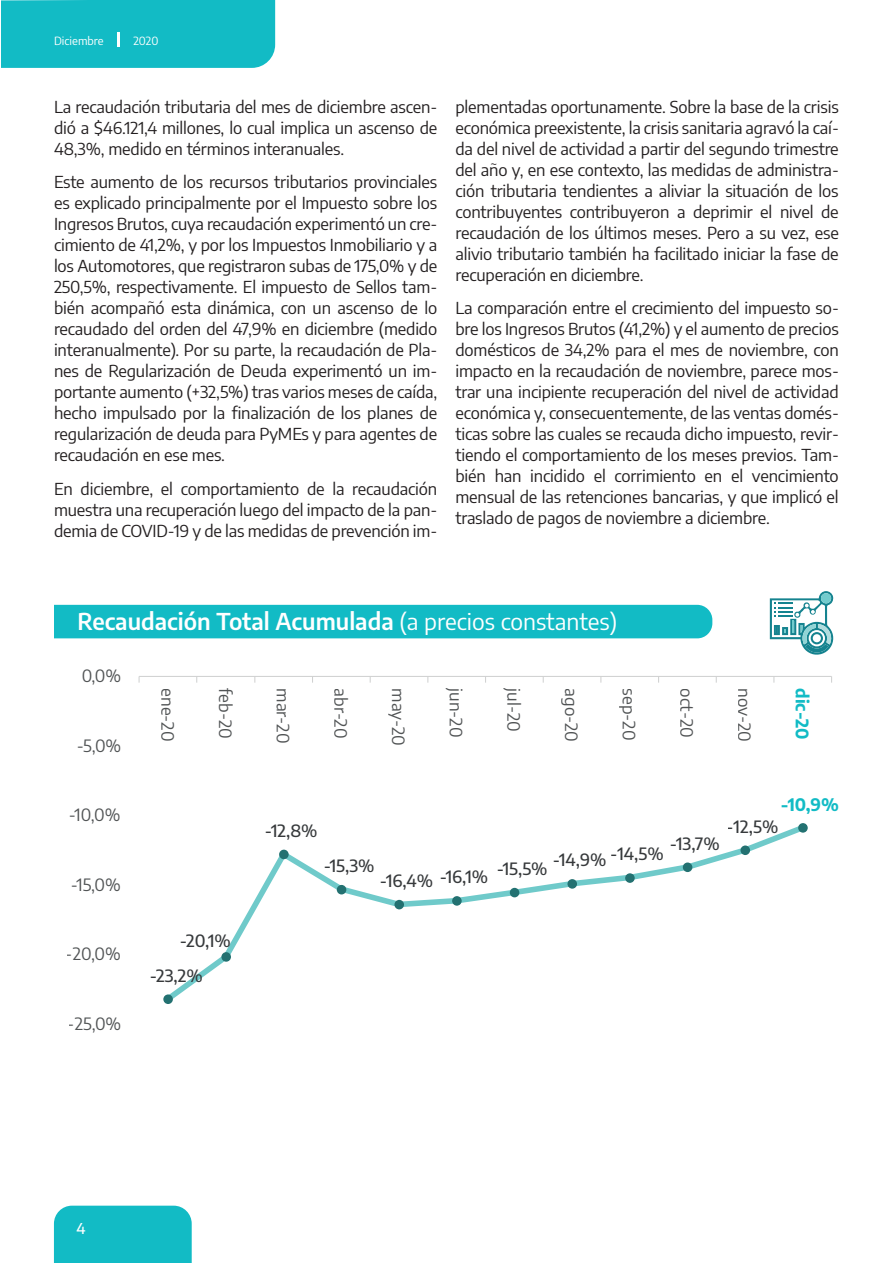
<style>
.page{position:relative;width:893px;height:1263px;background:#fff}
.page>*{position:absolute;margin:0;border:0;box-sizing:border-box;transform-origin:0 0}
.t1{font:600 22.8px "Encode Sans";color:#fff}
.t2{font:16.95px "Encode Sans";color:#515455}
.t3{font:500 16.95px "Encode Sans";color:#373a3c}
.t4{font:700 16.95px "Encode Sans";color:#12bbc5}
.t5{font:16.5px/21px "Encode Sans";letter-spacing:-.01em;color:#231f20;text-align:justify}
.t6{font:500 15px "Encode Sans";color:#fff}
.t7{font:11.25px "Encode Sans";color:#fff}
.s1{font-weight:400}
</style>
<div class="page">
<div style="left:1px;top:0;width:274px;height:68px;background:#12bbc5"></div>
<hr style="left:117px;top:33px;width:3px;height:14px;background:#fff">
<div style="left:54px;top:1206px;width:138px;height:57px;background:#12bbc5"></div>
<div style="left:54px;top:605px;width:658px;height:33px;background:#12bbc5"></div>
<svg style="left:770px;top:591px;width:64px;height:64px"></svg>
<hr style="left:139px;top:676px;width:693px;height:1px;background:#d0d1d1">
<svg style="left:163px;top:823px;width:645px;height:181px"></svg>
<div style="left:163px;top:994px;width:10px;height:10px;background:#237171;border-radius:50%"></div>
<div style="left:221px;top:952px;width:10px;height:10px;background:#237171;border-radius:50%"></div>
<div style="left:279px;top:850px;width:10px;height:9px;background:#237171;border-radius:50%"></div>
<div style="left:337px;top:885px;width:9px;height:9px;background:#237171;border-radius:50%"></div>
<div style="left:394px;top:900px;width:10px;height:9px;background:#237171;border-radius:50%"></div>
<div style="left:452px;top:896px;width:10px;height:10px;background:#237171;border-radius:50%"></div>
<div style="left:510px;top:888px;width:9px;height:9px;background:#237171;border-radius:50%"></div>
<div style="left:567px;top:879px;width:10px;height:10px;background:#237171;border-radius:50%"></div>
<div style="left:625px;top:873px;width:10px;height:10px;background:#237171;border-radius:50%"></div>
<div style="left:683px;top:862px;width:9px;height:10px;background:#237171;border-radius:50%"></div>
<div style="left:740px;top:845px;width:10px;height:10px;background:#237171;border-radius:50%"></div>
<div style="left:798px;top:823px;width:10px;height:10px;background:#237171;border-radius:50%"></div>
<p class="t7" style="left:54px;top:33px;width:51px">Diciembre</p>
<p class="t7" style="left:133px;top:33px;width:27px">2020</p>
<p class="t5" style="left:54px;top:95px;width:385px">La recaudación tributaria del mes de diciembre ascen&shy;dió a $46.121,4 millones, lo cual implica un ascenso de 48,3%, medido en términos interanuales.</p>
<p class="t5" style="left:54px;top:171px;width:385px">Este aumento de los recursos tributarios provinciales es explicado principalmente por el Impuesto sobre los Ingresos Brutos, cuya recaudación experimentó un cre&shy;cimiento de 41,2%, y por los Impuestos Inmobiliario y a los Automotores, que registraron subas de 175,0% y de 250,5%, respectivamente. El impuesto de Sellos tam&shy;bién acompañó esta dinámica, con un ascenso de lo recaudado del orden del 47,9% en diciembre (medido interanualmente). Por su parte, la recaudación de Pla&shy;nes de Regularización de Deuda experimentó un im&shy;portante aumento (+32,5%) tras varios meses de caída, hecho impulsado por la finalización de los planes de regularización de deuda para PyMEs y para agentes de recaudación en ese mes.</p>
<p class="t5" style="left:54px;top:478px;width:385px">En diciembre, el comportamiento de la recaudación muestra una recuperación luego del impacto de la pan&shy;demia de COVID-19 y de las medidas de prevención im-</p>
<p class="t5" style="left:455px;top:95px;width:385px">plementadas oportunamente. Sobre la base de la crisis económica preexistente, la crisis sanitaria agravó la caí&shy;da del nivel de actividad a partir del segundo trimestre del año y, en ese contexto, las medidas de administra&shy;ción tributaria tendientes a aliviar la situación de los contribuyentes contribuyeron a deprimir el nivel de recaudación de los últimos meses. Pero a su vez, ese alivio tributario también ha facilitado iniciar la fase de recuperación en diciembre.</p>
<p class="t5" style="left:455px;top:297px;width:385px">La comparación entre el crecimiento del impuesto so&shy;bre los Ingresos Brutos (41,2%) y el aumento de precios domésticos de 34,2% para el mes de noviembre, con impacto en la recaudación de noviembre, parece mos&shy;trar una incipiente recuperación del nivel de actividad económica y, consecuentemente, de las ventas domés&shy;ticas sobre las cuales se recauda dicho impuesto, revir&shy;tiendo el comportamiento de los meses previos. Tam&shy;bién han incidido el corrimiento en el vencimiento mensual de las retenciones bancarias, y que implicó el traslado de pagos de noviembre a diciembre.</p>
<p class="t1" style="left:78px;top:605px;width:541px">Recaudación Total Acumulada <span class="s1">(a precios constantes)</span></p>
<p class="t2" style="left:82px;top:664px;width:41px">0,0%</p>
<p class="t2" style="left:76px;top:733px;width:46px">-5,0%</p>
<p class="t2" style="left:68px;top:803px;width:54px">-10,0%</p>
<p class="t2" style="left:70px;top:872px;width:52px">-15,0%</p>
<p class="t2" style="left:66px;top:942px;width:56px">-20,0%</p>
<p class="t2" style="left:68px;top:1011px;width:55px">-25,0%</p>
<p class="t2" style="left:180px;top:688px;width:55px;rotate:90deg">ene-20</p>
<p class="t2" style="left:237px;top:688px;width:52px;rotate:90deg">feb-20</p>
<p class="t2" style="left:295px;top:688px;width:56px;rotate:90deg">mar-20</p>
<p class="t2" style="left:353px;top:688px;width:52px;rotate:90deg">abr-20</p>
<p class="t2" style="left:410px;top:688px;width:59px;rotate:90deg">may-20</p>
<p class="t2" style="left:468px;top:688px;width:50px;rotate:90deg">jun-20</p>
<p class="t2" style="left:526px;top:688px;width:45px;rotate:90deg">jul-20</p>
<p class="t2" style="left:583px;top:688px;width:55px;rotate:90deg">ago-20</p>
<p class="t2" style="left:641px;top:688px;width:53px;rotate:90deg">sep-20</p>
<p class="t2" style="left:699px;top:688px;width:51px;rotate:90deg">oct-20</p>
<p class="t2" style="left:756px;top:688px;width:55px;rotate:90deg">nov-20</p>
<p class="t4" style="left:815px;top:688px;width:53px;rotate:90deg">dic-20</p>
<p class="t3" style="left:179px;top:929px;width:53px">-20,1%</p>
<p class="t3" style="left:149px;top:963px;width:55px">-23,2%</p>
<p class="t3" style="left:264px;top:819px;width:55px">-12,8%</p>
<p class="t3" style="left:323px;top:854px;width:53px">-15,3%</p>
<p class="t3" style="left:379px;top:867px;width:110px">-16,4% -16,1%</p>
<p class="t3" style="left:669px;top:831px;width:52px">-13,7%</p>
<p class="t3" style="left:552px;top:845px;width:113px">-14,9% -14,5%</p>
<p class="t3" style="left:496px;top:857px;width:53px">-15,5%</p>
<p class="t4" style="left:781px;top:792px;width:60px">-10,9%</p>
<p class="t3" style="left:727px;top:814px;width:53px">-12,5%</p>
<p class="t6" style="left:77px;top:1217px;width:11px">4</p>
</div>
